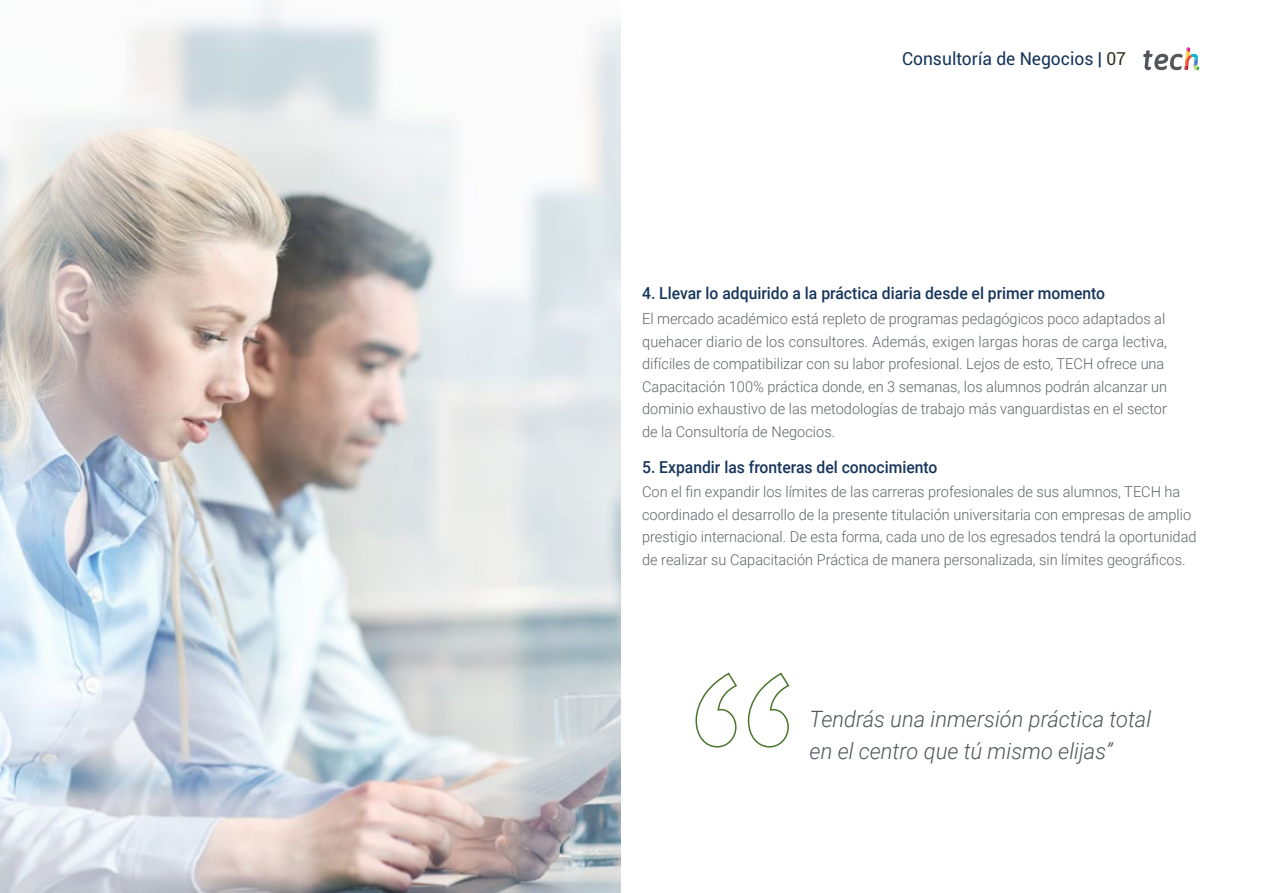
<style>
.page{position:relative;width:1263px;height:893px;background:#fff}
.page>*{position:absolute;margin:0;border:0;box-sizing:border-box;transform-origin:0 0}
.t1{font:italic 300 22.5px/31.5px "Roboto";color:#52555b}
.t2{font:18px "Roboto";color:#143459}
.t3{font:500 16.5px "Roboto";color:#16355a;scale:.95 1}
.t4{font:300 15px/22.5px "Roboto";color:#61646a}
.s1{color:#312e20}
</style>
<div class="page">
<img style="left:0;top:0;width:621px;height:893px">
<svg style="left:695px;top:672px;width:95px;height:76px"></svg>
<svg style="left:1143px;top:47px;width:56px;height:24px"></svg>
<p class="t2" style="left:902px;top:46px;width:225px">Consultoría de Negocios | <span class="s1">07</span></p>
<p class="t3" style="left:642px;top:282px;width:489px">4. Llevar lo adquirido a la práctica diaria desde el primer momento</p>
<p class="t4" style="left:642px;top:307px;width:526px">El mercado académico está repleto de programas pedagógicos poco adaptados al quehacer diario de los consultores. Además, exigen largas horas de carga lectiva, difíciles de compatibilizar con su labor profesional. Lejos de esto, TECH ofrece una Capacitación 100% práctica donde, en 3 semanas, los alumnos podrán alcanzar un dominio exhaustivo de las metodologías de trabajo más vanguardistas en el sector de la Consultoría de Negocios.</p>
<p class="t3" style="left:642px;top:455px;width:312px">5. Expandir las fronteras del conocimiento</p>
<p class="t4" style="left:642px;top:480px;width:556px">Con el fin expandir los límites de las carreras profesionales de sus alumnos, TECH ha coordinado el desarrollo de la presente titulación universitaria con empresas de amplio prestigio internacional. De esta forma, cada uno de los egresados tendrá la oportunidad de realizar su Capacitación Práctica de manera personalizada, sin límites geográficos.</p>
<h1 class="t1" style="left:810px;top:702px;width:343px">Tendrás una inmersión práctica total en el centro que tú mismo elijas”</h1>
</div>
